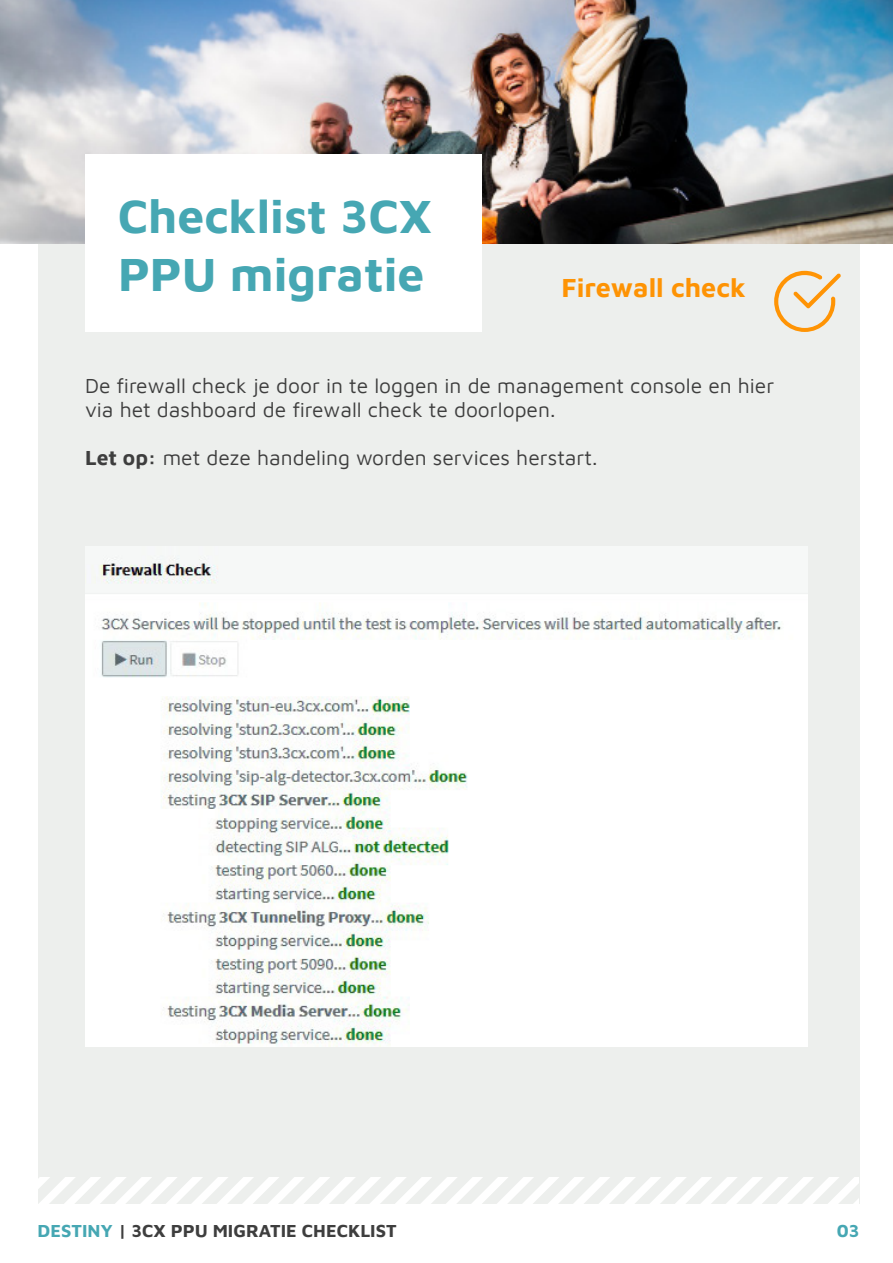
<style>
.page{position:relative;width:893px;height:1263px;background:#fff}
.page>*{position:absolute;margin:0;border:0;box-sizing:border-box;transform-origin:0 0}
.Titel_whitepaper{font:700 48px/57.6px "Maven Pro";color:#46a7b3}
.Groene_koppen{font:700 27px "Maven Pro";color:#fe9304}
.Platte_tekst{font:21px/24px "Maven Pro";color:#3e3e3e}
.Inleidingen{font:700 18px "Maven Pro";color:#3e3e3e}
.Inleidingen-2{font:700 18px "Maven Pro";color:#46a7b3}
.s1{font-weight:700}
.s2{color:#46a7b3}
</style>
<div class="page">
<div style="left:38px;top:85px;width:822px;height:1093px;background:#edefed"></div>
<svg style="left:38px;top:1178px;width:821px;height:25px"></svg>
<img style="left:85px;top:546px;width:722px;height:500px">
<img style="left:0;top:0;width:893px;height:243px">
<div style="left:85px;top:155px;width:397px;height:177px;background:#fff"></div>
<svg style="left:774px;top:271px;width:67px;height:61px"></svg>
<p class="Titel_whitepaper" style="left:118px;top:185px;width:315px">Checklist 3CX<br>PPU migratie</p>
<p class="Groene_koppen" style="left:561px;top:269px;width:186px">Firewall check</p>
<p class="Platte_tekst" style="left:85px;top:372px;width:691px">De firewall check je door in te loggen in de management console en hier via het dashboard de firewall check te doorlopen.</p>
<p class="Platte_tekst" style="left:85px;top:444px;width:514px"><span class="s1">Let op:</span> met deze handeling worden services herstart.</p>
<p class="Inleidingen" style="left:38px;top:1218px;width:361px"><span class="s2">DESTINY</span> | 3CX PPU MIGRATIE CHECKLIST</p>
<p class="Inleidingen-2" style="left:837px;top:1218px;width:24px">03</p>
</div>
